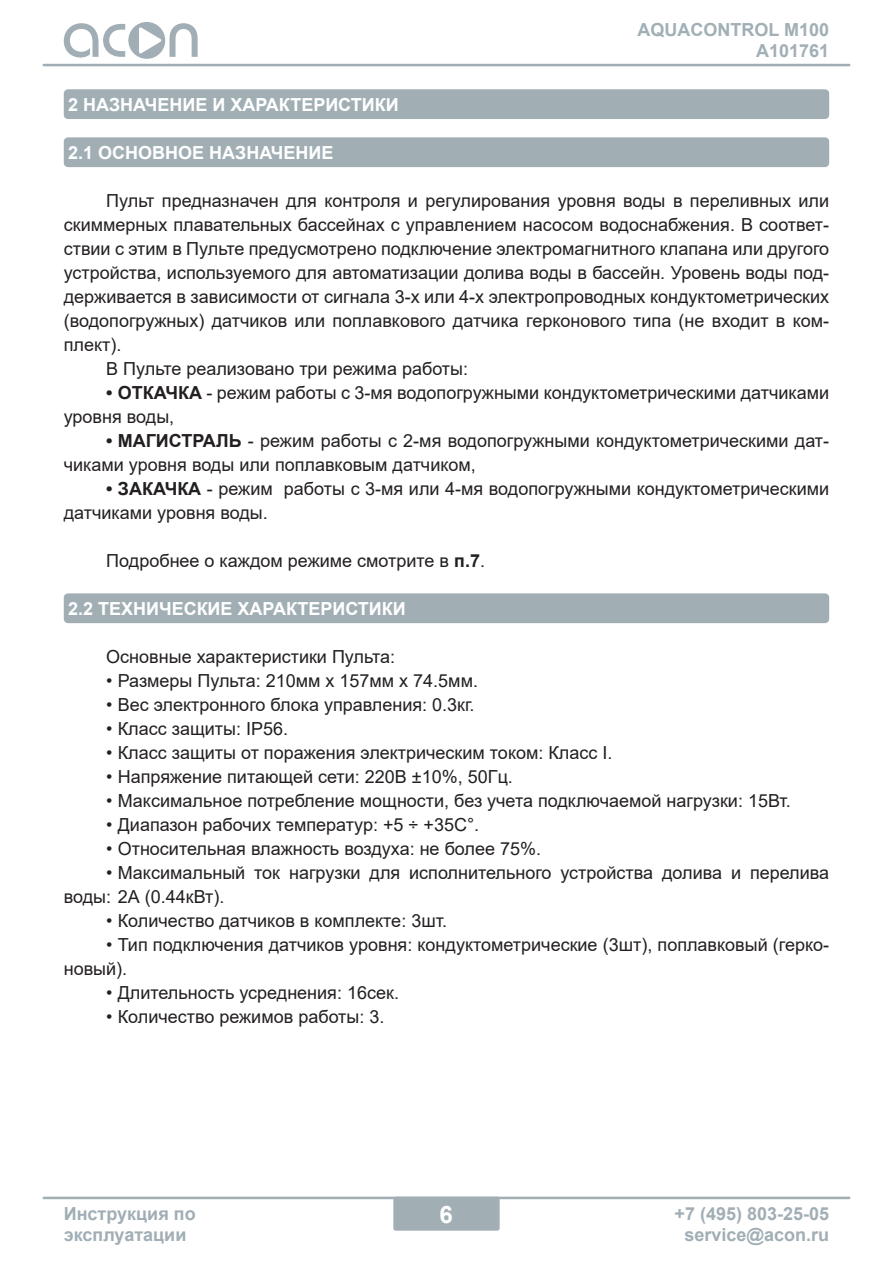
<style>
.page{position:relative;width:893px;height:1263px;background:#fff}
.page>*{position:absolute;margin:0;border:0;box-sizing:border-box;transform-origin:0 0}
.t1{font:700 24px "Arial";color:#fff}
.t2{font:18px/24px "Arial";color:#231f20}
.t3{font:700 18px "Arial";color:#fff}
.t4{font:700 18px/21px "Arial";color:#a1aeb5}
.t5{font:700 18px/21px "Arial";color:#a1afb6;text-align:right}
.s1{font-weight:700}
</style>
<div class="page">
<hr style="left:43px;top:1197px;width:807px;height:2px;background:#a1afb5">
<hr style="left:43px;top:64px;width:807px;height:2px;background:#a1afb5">
<svg style="left:64px;top:22px;width:134px;height:37px"></svg>
<div style="left:393px;top:1197px;width:107px;height:34px;background:#a1afb5;border-radius:3px"></div>
<div style="left:64px;top:89px;width:765px;height:30px;background:#a1afb5;border-radius:4px"></div>
<div style="left:64px;top:137px;width:765px;height:30px;background:#a1afb5;border-radius:4px"></div>
<div style="left:64px;top:593px;width:765px;height:30px;background:#a1afb5;border-radius:4px"></div>
<p class="t5" style="left:637px;top:20px;width:193px">AQUACONTROL M100<br>А101761</p>
<p class="t3" style="left:68px;top:92px;width:332px">2 НАЗНАЧЕНИЕ И ХАРАКТЕРИСТИКИ</p>
<p class="t3" style="left:68px;top:140px;width:267px">2.1 ОСНОВНОЕ НАЗНАЧЕНИЕ</p>
<p class="t2" style="left:64px;top:188px;width:767px;text-align:justify;text-indent:43px">Пульт предназначен для контроля и регулирования уровня воды в переливных или скиммерных плавательных бассейнах с управлением насосом водоснабжения. В соответ&shy;ствии с этим в Пульте предусмотрено подключение электромагнитного клапана или другого устройства, используемого для автоматизации долива воды в бассейн. Уровень воды под&shy;держивается в зависимости от сигнала 3-х или 4-х электропроводных кондуктометрических (водопогружных) датчиков или поплавкового датчика герконового типа (не входит в ком&shy;плект).</p>
<p class="t2" style="left:106px;top:356px;width:363px">В Пульте реализовано три режима работы:</p>
<p class="t2" style="left:64px;top:380px;width:767px;text-indent:43px"><span class="s1">• ОТКАЧКА</span> - режим работы с 3-мя водопогружными кондуктометрическими датчиками уровня воды,</p>
<p class="t2" style="left:64px;top:428px;width:767px;text-indent:43px"><span class="s1">• МАГИСТРАЛЬ</span> - режим работы с 2-мя водопогружными кондуктометрическими дат&shy;чиками уровня воды или поплавковым датчиком,</p>
<p class="t2" style="left:64px;top:476px;width:767px;text-indent:43px"><span class="s1">• ЗАКАЧКА</span> - режим работы с 3-мя или 4-мя водопогружными кондуктометрическими датчиками уровня воды.</p>
<p class="t2" style="left:106px;top:548px;width:380px">Подробнее о каждом режиме смотрите в <span class="s1">п.7</span>.</p>
<p class="t3" style="left:68px;top:596px;width:339px">2.2 ТЕХНИЧЕСКИЕ ХАРАКТЕРИСТИКИ</p>
<p class="t2" style="left:106px;top:644px;width:290px">Основные характеристики Пульта:</p>
<p class="t2" style="left:106px;top:668px;width:373px">• Размеры Пульта: 210мм х 157мм х 74.5мм.</p>
<p class="t2" style="left:106px;top:692px;width:370px">• Вес электронного блока управления: 0.3кг.</p>
<p class="t2" style="left:106px;top:716px;width:183px">• Класс защиты: IP56.</p>
<p class="t2" style="left:106px;top:740px;width:508px">• Класс защиты от поражения электрическим током: Класс I.</p>
<p class="t2" style="left:106px;top:764px;width:408px">• Напряжение питающей сети: 220В ±10%, 50Гц.</p>
<p class="t2" style="left:106px;top:788px;width:686px">• Максимальное потребление мощности, без учета подключаемой нагрузки: 15Вт.</p>
<p class="t2" style="left:106px;top:812px;width:374px">• Диапазон рабочих температур: +5 ÷ +35С°.</p>
<p class="t2" style="left:106px;top:836px;width:436px">• Относительная влажность воздуха: не более 75%.</p>
<p class="t2" style="left:64px;top:860px;width:767px;text-indent:43px">• Максимальный ток нагрузки для исполнительного устройства долива и перелива воды: 2А (0.44кВт).</p>
<p class="t2" style="left:106px;top:908px;width:342px">• Количество датчиков в комплекте: 3шт.</p>
<p class="t2" style="left:64px;top:932px;width:767px;text-indent:43px">• Тип подключения датчиков уровня: кондуктометрические (3шт), поплавковый (герко&shy;новый).</p>
<p class="t2" style="left:106px;top:980px;width:294px">• Длительность усреднения: 16сек.</p>
<p class="t2" style="left:106px;top:1004px;width:280px">• Количество режимов работы: 3.</p>
<h1 class="t1" style="left:439px;top:1197px;width:15px">6</h1>
<p class="t4" style="left:64px;top:1203px;width:133px">Инструкция по эксплуатации</p>
<p class="t4" style="left:675px;top:1203px;width:156px;line-height:21.6px;text-align:center">+7 (495) 803-25-05 service@acon.ru</p>
</div>
